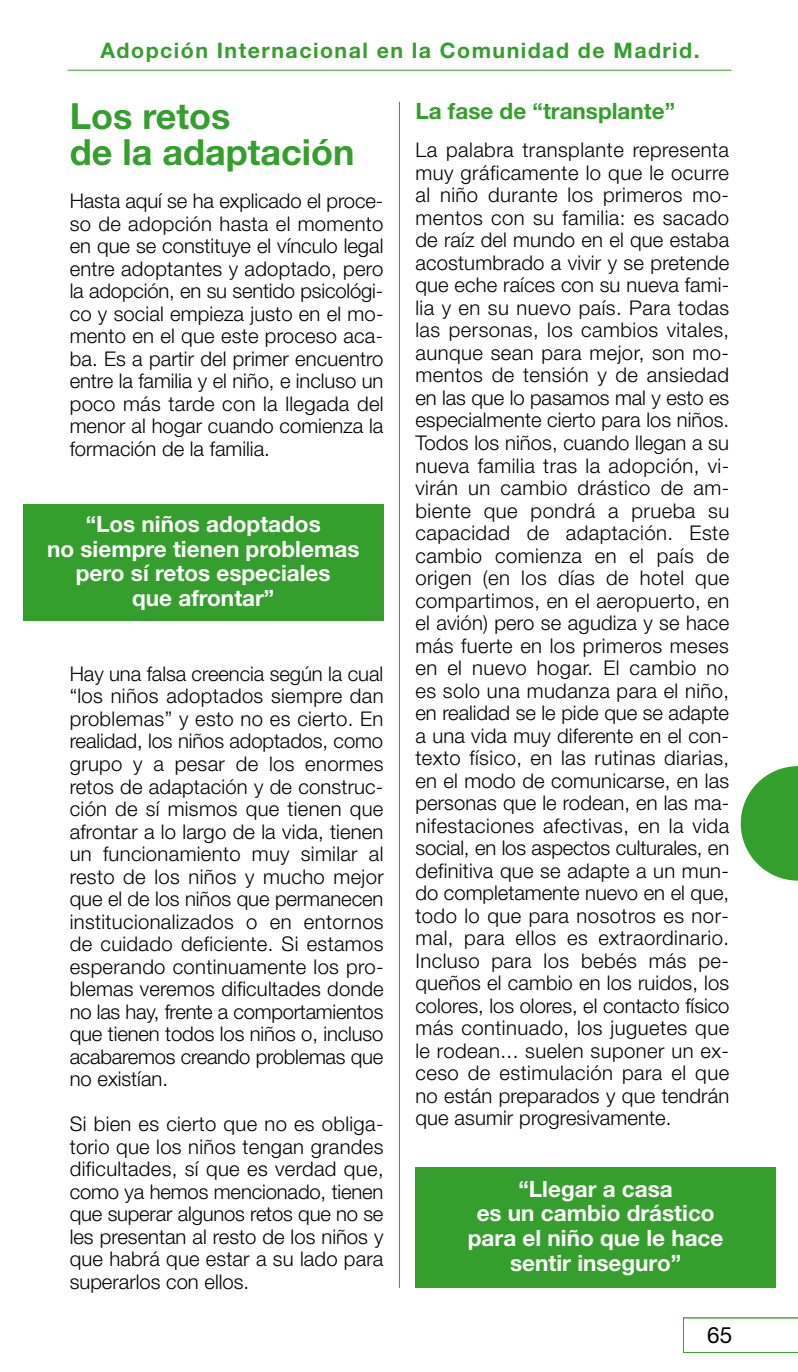
<style>
.page{position:relative;width:798px;height:1372px;background:#fff}
.page>*{position:absolute;margin:0;border:0;box-sizing:border-box;transform-origin:0 0}
.t1{font:700 36px/36px "Helvetica Neue";color:#349f2c}
.t2{font:700 22.5px/24.8px "Helvetica Neue";color:#fff;text-align:center}
.t3{font:700 22.5px "Helvetica Neue";color:#349f2c}
.t4{font:22.5px "Helvetica Neue";color:#000}
.t5{font:700 21.38px "Helvetica Neue";letter-spacing:.065em;color:#349f2c}
.t6{font:300 20.25px/22.5px "Helvetica Neue";color:#000;text-align:justify}
</style>
<div class="page">
<hr style="left:67px;top:70px;width:664px;height:1px;background:#349f2c">
<svg style="left:683px;top:1317px;width:114px;height:35px"></svg>
<svg style="left:740px;top:766px;width:57px;height:114px"></svg>
<hr style="left:399px;top:102px;width:1px;height:1185px;background:#349f2c">
<div style="left:23px;top:504px;width:360px;height:116px;background:#349f2c"></div>
<div style="left:415px;top:1166px;width:360px;height:121px;background:#349f2c"></div>
<p class="t5" style="left:100px;top:37px;width:600px">Adopción Internacional en la Comunidad de Madrid.</p>
<h1 class="t1" style="left:70px;top:97px;width:286px">Los retos<br>de la adaptación</h1>
<p class="t6" style="left:70px;top:189px;width:315px">Hasta aquí se ha explicado el proce&shy;so de adopción hasta el momento en que se constituye el vínculo legal entre adoptantes y adoptado, pero la adopción, en su sentido psicológi&shy;co y social empieza justo en el mo&shy;mento en el que este proceso aca&shy;ba. Es a partir del primer encuentro entre la familia y el niño, e incluso un poco más tarde con la llegada del menor al hogar cuando comienza la formación de la familia.</p>
<p class="t2" style="left:47px;top:511px;width:314px">“Los niños adoptados<br>no siempre tienen problemas pero sí retos especiales<br>que afrontar”</p>
<p class="t6" style="left:70px;top:662px;width:315px">Hay una falsa creencia según la cual “los niños adoptados siempre dan problemas” y esto no es cierto. En realidad, los niños adoptados, como grupo y a pesar de los enormes retos de adaptación y de construc&shy;ción de sí mismos que tienen que afrontar a lo largo de la vida, tienen un funcionamiento muy similar al resto de los niños y mucho mejor que el de los niños que permanecen institucionalizados o en entornos de cuidado deficiente. Si estamos esperando continuamente los pro&shy;blemas veremos dificultades donde no las hay, frente a comportamientos que tienen todos los niños o, incluso acabaremos creando problemas que no existían.</p>
<p class="t6" style="left:70px;top:1112px;width:315px">Si bien es cierto que no es obliga&shy;torio que los niños tengan grandes dificultades, sí que es verdad que, como ya hemos mencionado, tienen que superar algunos retos que no se les presentan al resto de los niños y que habrá que estar a su lado para superarlos con ellos.</p>
<p class="t3" style="left:415px;top:97px;width:261px">La fase de “transplante”</p>
<p class="t6" style="left:415px;top:138px;width:315px">La palabra transplante representa muy gráficamente lo que le ocurre al niño durante los primeros mo&shy;mentos con su familia: es sacado de raíz del mundo en el que estaba acostumbrado a vivir y se pretende que eche raíces con su nueva fami&shy;lia y en su nuevo país. Para todas las personas, los cambios vitales, aunque sean para mejor, son mo&shy;mentos de tensión y de ansiedad en las que lo pasamos mal y esto es especialmente cierto para los niños.<br>Todos los niños, cuando llegan a su nueva familia tras la adopción, vi&shy;virán un cambio drástico de am&shy;biente que pondrá a prueba su capacidad de adaptación. Este cambio comienza en el país de origen (en los días de hotel que compartimos, en el aeropuerto, en el avión) pero se agudiza y se hace más fuerte en los primeros meses en el nuevo hogar. El cambio no es solo una mudanza para el niño, en realidad se le pide que se adapte a una vida muy diferente en el con&shy;texto físico, en las rutinas diarias, en el modo de comunicarse, en las personas que le rodean, en las ma&shy;nifestaciones afectivas, en la vida social, en los aspectos culturales, en definitiva que se adapte a un mun&shy;do completamente nuevo en el que, todo lo que para nosotros es nor&shy;mal, para ellos es extraordinario.<br>Incluso para los bebés más pe&shy;queños el cambio en los ruidos, los colores, los olores, el contacto físico más continuado, los juguetes que le rodean... suelen suponer un ex&shy;ceso de estimulación para el que no están preparados y que tendrán que asumir progresivamente.</p>
<p class="t2" style="left:467px;top:1175px;width:257px">“Llegar a casa<br>es un cambio drástico para el niño que le hace sentir inseguro”</p>
<p class="t4" style="left:707px;top:1326px;width:27px">65</p>
</div>
